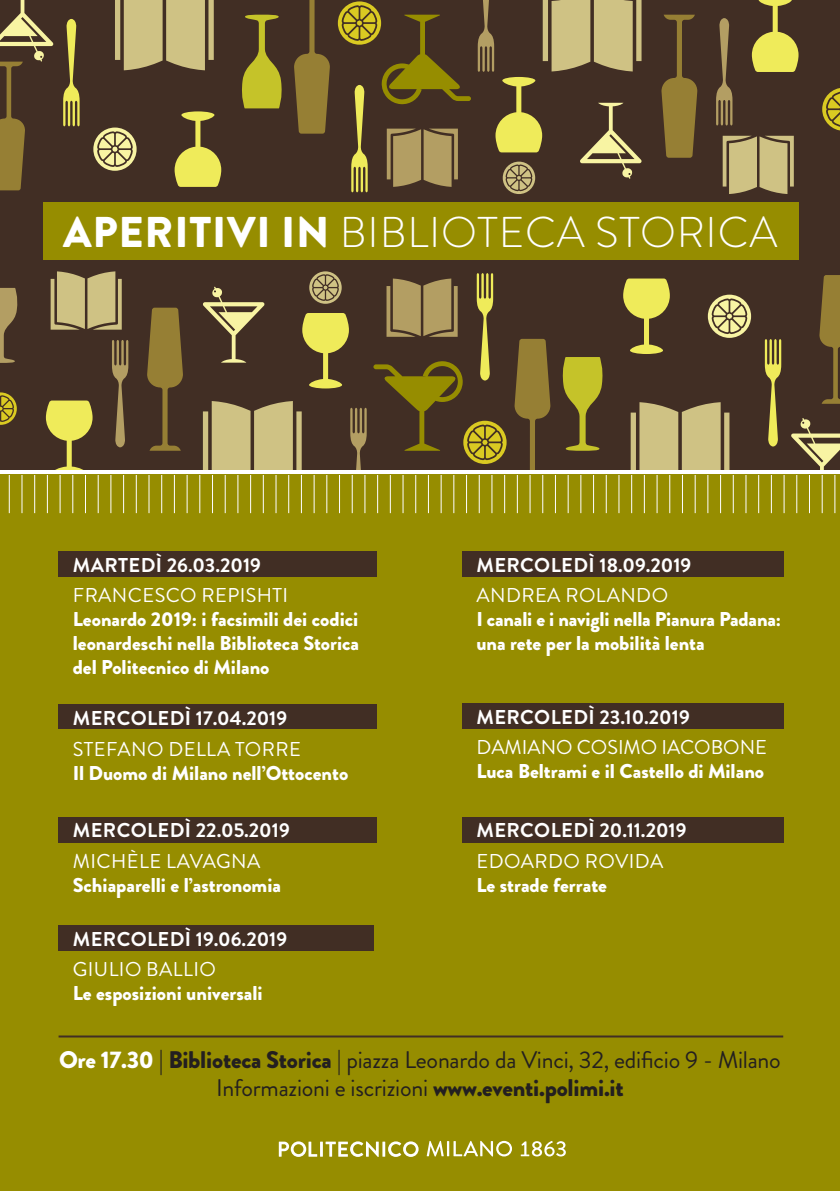
<style>
.page{position:relative;width:840px;height:1191px;background:#fff}
.page>*{position:absolute;margin:0;border:0;box-sizing:border-box;transform-origin:0 0}
.t1{font:300 43px "Brandon Grotesque";letter-spacing:.02em;color:#fff}
.t2{font:24px/28px "Brandon Grotesque";letter-spacing:-.01em;color:#231f20;text-align:center}
.t3{font:900 20px/24px "Brandon Grotesque";color:#fff;text-align:justify}
.t4{font:700 20px "Brandon Grotesque";letter-spacing:.02em;color:#fff}
.t5{font:20px "Brandon Grotesque";letter-spacing:.02em;color:#fff}
.t6{font:20px "Brandon Grotesque";color:#fff}
.s1{font-weight:900}
.s2{font-weight:900;color:#fff}
</style>
<div class="page">
<div style="left:0;top:0;width:839px;height:475px;background:#412e24"></div>
<svg style="left:562px;top:357px;width:41px;height:94px"></svg>
<svg style="left:302px;top:313px;width:47px;height:75px"></svg>
<svg style="left:203px;top:287px;width:61px;height:76px"></svg>
<svg style="left:514px;top:339px;width:36px;height:131px"></svg>
<svg style="left:51px;top:271px;width:71px;height:59px"></svg>
<svg style="left:46px;top:400px;width:46px;height:70px"></svg>
<svg style="left:147px;top:308px;width:36px;height:143px"></svg>
<svg style="left:112px;top:340px;width:16px;height:107px"></svg>
<svg style="left:350px;top:408px;width:16px;height:62px"></svg>
<svg style="left:203px;top:401px;width:98px;height:69px;background:#b7a974"></svg>
<svg style="left:0;top:392px;width:17px;height:33px"></svg>
<svg style="left:630px;top:402px;width:99px;height:68px;background:#b6a873"></svg>
<svg style="left:764px;top:339px;width:16px;height:107px"></svg>
<svg style="left:309px;top:271px;width:32px;height:33px"></svg>
<svg style="left:373px;top:273px;width:133px;height:191px"></svg>
<svg style="left:623px;top:278px;width:46px;height:76px"></svg>
<svg style="left:707px;top:295px;width:43px;height:43px"></svg>
<svg style="left:791px;top:418px;width:48px;height:52px"></svg>
<svg style="left:819px;top:275px;width:20px;height:129px"></svg>
<svg style="left:242px;top:15px;width:40px;height:93px"></svg>
<svg style="left:294px;top:0;width:36px;height:134px"></svg>
<svg style="left:722px;top:136px;width:71px;height:58px;background:#b3a571"></svg>
<svg style="left:751px;top:0;width:47px;height:72px"></svg>
<svg style="left:661px;top:15px;width:36px;height:143px"></svg>
<svg style="left:716px;top:18px;width:16px;height:107px"></svg>
<svg style="left:822px;top:88px;width:17px;height:43px"></svg>
<svg style="left:115px;top:0;width:99px;height:70px;background:#b7aa74"></svg>
<svg style="left:63px;top:19px;width:17px;height:107px"></svg>
<svg style="left:477px;top:0;width:164px;height:194px"></svg>
<svg style="left:337px;top:1px;width:133px;height:191px"></svg>
<svg style="left:174px;top:111px;width:47px;height:76px"></svg>
<svg style="left:93px;top:127px;width:43px;height:44px"></svg>
<svg style="left:0;top:0;width:53px;height:190px"></svg>
<svg style="left:0;top:470px;width:839px;height:5px;background:#eae8cc"></svg>
<svg style="left:0;top:288px;width:18px;height:75px"></svg>
<div style="left:0;top:475px;width:839px;height:716px;background:#968d00"></div>
<hr style="left:34px;top:475px;width:1px;height:38px;background:#fff">
<hr style="left:123px;top:475px;width:1px;height:38px;background:#fff">
<hr style="left:161px;top:475px;width:1px;height:38px;background:#fff">
<hr style="left:21px;top:475px;width:1px;height:38px;background:#fff">
<hr style="left:110px;top:475px;width:1px;height:38px;background:#fff">
<hr style="left:60px;top:475px;width:1px;height:38px;background:#fff">
<hr style="left:148px;top:475px;width:1px;height:38px;background:#fff">
<hr style="left:186px;top:475px;width:1px;height:38px;background:#fff">
<hr style="left:47px;top:475px;width:1px;height:38px;background:#fff">
<hr style="left:136px;top:475px;width:1px;height:38px;background:#fff">
<hr style="left:174px;top:475px;width:1px;height:38px;background:#fff">
<hr style="left:85px;top:475px;width:1px;height:38px;background:#fff">
<hr style="left:9px;top:475px;width:1px;height:38px;background:#fff">
<hr style="left:98px;top:475px;width:1px;height:38px;background:#fff">
<hr style="left:72px;top:475px;width:1px;height:38px;background:#fff">
<hr style="left:529px;top:475px;width:1px;height:38px;background:#fff">
<hr style="left:618px;top:475px;width:1px;height:38px;background:#fff">
<hr style="left:656px;top:475px;width:1px;height:38px;background:#fff">
<hr style="left:516px;top:475px;width:1px;height:38px;background:#fff">
<hr style="left:605px;top:475px;width:1px;height:38px;background:#fff">
<hr style="left:554px;top:475px;width:1px;height:38px;background:#fff">
<hr style="left:643px;top:475px;width:1px;height:38px;background:#fff">
<hr style="left:681px;top:475px;width:1px;height:38px;background:#fff">
<hr style="left:542px;top:475px;width:1px;height:38px;background:#fff">
<hr style="left:630px;top:475px;width:1px;height:38px;background:#fff">
<hr style="left:669px;top:475px;width:1px;height:38px;background:#fff">
<hr style="left:440px;top:475px;width:1px;height:38px;background:#fff">
<hr style="left:364px;top:475px;width:1px;height:38px;background:#fff">
<hr style="left:288px;top:475px;width:1px;height:38px;background:#fff">
<hr style="left:491px;top:475px;width:1px;height:38px;background:#fff">
<hr style="left:580px;top:475px;width:1px;height:38px;background:#fff">
<hr style="left:415px;top:475px;width:1px;height:38px;background:#fff">
<hr style="left:339px;top:475px;width:1px;height:38px;background:#fff">
<hr style="left:263px;top:475px;width:1px;height:38px;background:#fff">
<hr style="left:466px;top:475px;width:1px;height:38px;background:#fff">
<hr style="left:389px;top:475px;width:1px;height:38px;background:#fff">
<hr style="left:313px;top:475px;width:1px;height:38px;background:#fff">
<hr style="left:237px;top:475px;width:1px;height:38px;background:#fff">
<hr style="left:504px;top:475px;width:1px;height:38px;background:#fff">
<hr style="left:592px;top:475px;width:1px;height:38px;background:#fff">
<hr style="left:427px;top:475px;width:1px;height:38px;background:#fff">
<hr style="left:351px;top:475px;width:1px;height:38px;background:#fff">
<hr style="left:275px;top:475px;width:1px;height:38px;background:#fff">
<hr style="left:478px;top:475px;width:1px;height:38px;background:#fff">
<hr style="left:567px;top:475px;width:1px;height:38px;background:#fff">
<hr style="left:402px;top:475px;width:1px;height:38px;background:#fff">
<hr style="left:326px;top:475px;width:1px;height:38px;background:#fff">
<hr style="left:250px;top:475px;width:1px;height:38px;background:#fff">
<hr style="left:453px;top:475px;width:1px;height:38px;background:#fff">
<hr style="left:377px;top:475px;width:1px;height:38px;background:#fff">
<hr style="left:301px;top:475px;width:1px;height:38px;background:#fff">
<hr style="left:212px;top:475px;width:1px;height:38px;background:#fff">
<hr style="left:224px;top:475px;width:1px;height:38px;background:#fff">
<hr style="left:199px;top:475px;width:1px;height:38px;background:#fff">
<hr style="left:783px;top:475px;width:1px;height:38px;background:#fff">
<hr style="left:833px;top:475px;width:1px;height:38px;background:#fff">
<hr style="left:757px;top:475px;width:1px;height:38px;background:#fff">
<hr style="left:808px;top:475px;width:1px;height:38px;background:#fff">
<hr style="left:732px;top:475px;width:1px;height:38px;background:#fff">
<hr style="left:770px;top:475px;width:1px;height:38px;background:#fff">
<hr style="left:821px;top:475px;width:1px;height:38px;background:#fff">
<hr style="left:745px;top:475px;width:1px;height:38px;background:#fff">
<hr style="left:795px;top:475px;width:1px;height:38px;background:#fff">
<hr style="left:707px;top:475px;width:1px;height:38px;background:#fff">
<hr style="left:719px;top:475px;width:1px;height:38px;background:#fff">
<hr style="left:694px;top:475px;width:1px;height:38px;background:#fff">
<svg style="left:279px;top:1141px;width:139px;height:15px"></svg>
<svg style="left:426px;top:1140px;width:85px;height:16px"></svg>
<svg style="left:520px;top:1141px;width:45px;height:15px"></svg>
<div style="left:58px;top:551px;width:319px;height:26px;background:#412e24"></div>
<div style="left:58px;top:704px;width:319px;height:25px;background:#412e24"></div>
<div style="left:58px;top:925px;width:316px;height:25px;background:#412e24"></div>
<div style="left:58px;top:816px;width:319px;height:26px;background:#412e24"></div>
<div style="left:462px;top:551px;width:320px;height:26px;background:#412e24"></div>
<div style="left:462px;top:703px;width:320px;height:26px;background:#412e24"></div>
<div style="left:462px;top:816px;width:320px;height:26px;background:#412e24"></div>
<div style="left:43px;top:203px;width:755px;height:57px;background:#968d00"></div>
<hr style="left:58px;top:1035px;width:724px;height:2px;background:#412e24">
<h1 class="t1" style="left:63px;top:203px;width:715px"><span class="s1">APERITIVI IN</span> BIBLIOTECA STORICA</h1>
<p class="t4" style="left:73px;top:551px;width:189px">MARTEDÌ 26.03.2019</p>
<p class="t4" style="left:476px;top:551px;width:216px">MERCOLEDÌ 18.09.2019</p>
<p class="t5" style="left:73px;top:582px;width:217px">FRANCESCO REPISHTI</p>
<p class="t3" style="left:73px;top:608px;width:288px">Leonardo 2019: i facsimili dei codici leonardeschi nella Biblioteca Storica del Politecnico di Milano</p>
<p class="t5" style="left:476px;top:582px;width:193px">ANDREA ROLANDO</p>
<p class="t3" style="left:476px;top:608px;width:306px">I canali e i navigli nella Pianura Padana: una rete per la mobilità lenta</p>
<p class="t4" style="left:73px;top:704px;width:216px">MERCOLEDÌ 17.04.2019</p>
<p class="t4" style="left:476px;top:703px;width:215px">MERCOLEDÌ 23.10.2019</p>
<p class="t5" style="left:73px;top:735px;width:229px">STEFANO DELLA TORRE</p>
<p class="t3" style="left:73px;top:761px;width:277px">Il Duomo di Milano nell’Ottocento</p>
<p class="t6" style="left:476px;top:733px;width:292px">DAMIANO COSIMO IACOBONE</p>
<p class="t3" style="left:476px;top:759px;width:289px">Luca Beltrami e il Castello di Milano</p>
<p class="t4" style="left:73px;top:816px;width:218px">MERCOLEDÌ 22.05.2019</p>
<p class="t4" style="left:476px;top:816px;width:211px">MERCOLEDÌ 20.11.2019</p>
<p class="t5" style="left:73px;top:847px;width:189px">MICHÈLE LAVAGNA</p>
<p class="t3" style="left:73px;top:873px;width:210px">Schiaparelli e l’astronomia</p>
<p class="t5" style="left:476px;top:847px;width:188px">EDOARDO ROVIDA</p>
<p class="t3" style="left:476px;top:873px;width:132px">Le strade ferrate</p>
<p class="t4" style="left:73px;top:925px;width:216px">MERCOLEDÌ 19.06.2019</p>
<p class="t5" style="left:73px;top:955px;width:144px">GIULIO BALLIO</p>
<p class="t3" style="left:73px;top:981px;width:191px">Le esposizioni universali</p>
<p class="t2" style="left:59px;top:1045px;width:722px"><span class="s2">Ore 17.30</span> | <span class="s1">Biblioteca Storica</span> | piazza Leonardo da Vinci, 32, edificio 9 - Milano<br>Informazioni e iscrizioni <span class="s1">www.eventi.polimi.it</span></p>
</div>
